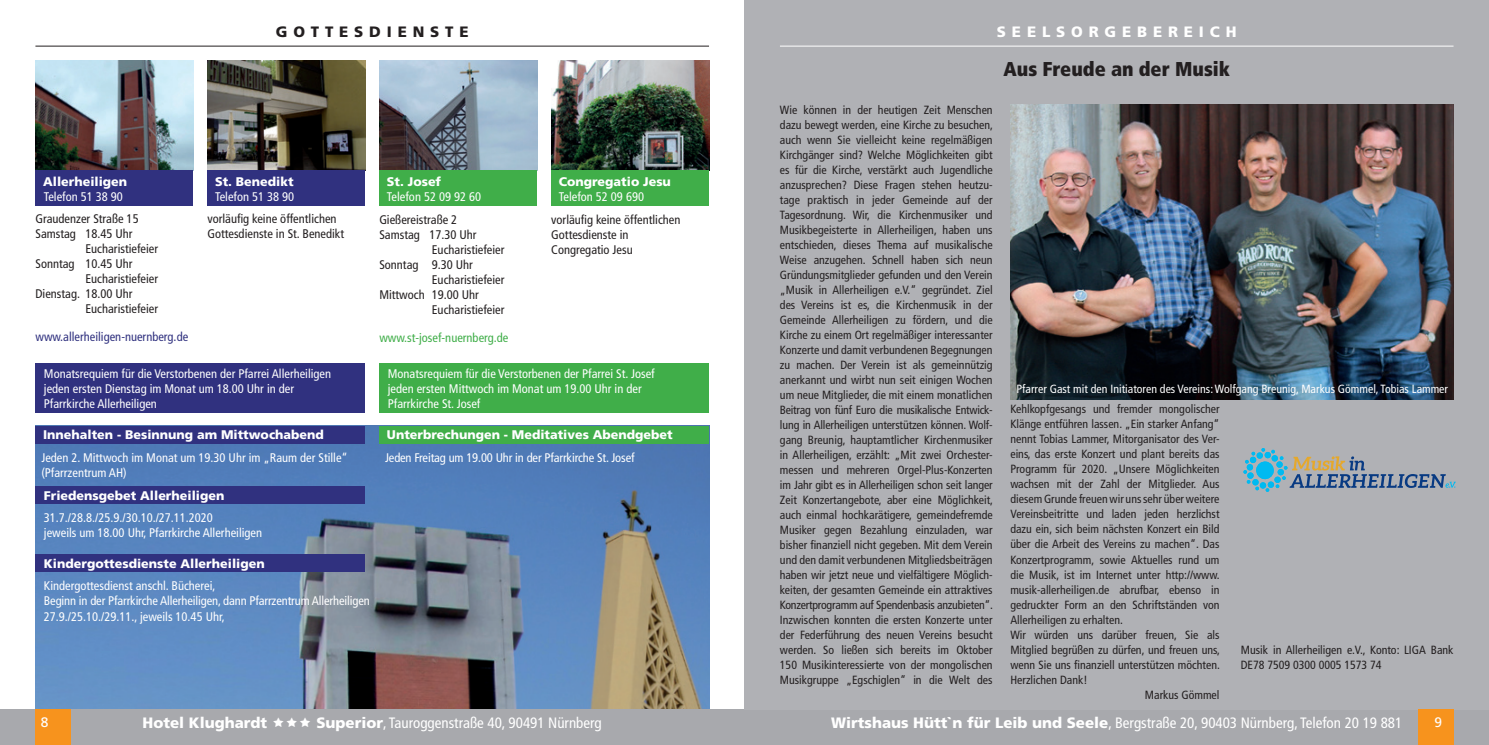
<style>
.page{position:relative;width:1489px;height:745px;background:#fff}
.page>*{position:absolute;margin:0;border:0;box-sizing:border-box;transform-origin:0 0}
.t1{font:900 condensed 20px "Frutiger";color:#231f20}
.t2{font:condensed 15px "Frutiger";color:#fff}
.t3{font:900 15px "Frutiger";letter-spacing:.39em;color:#fff}
.t4{font:900 15px "Frutiger";letter-spacing:.39em;color:#231f20}
.t5{font:13.75px "Frutiger";color:#fff}
.t6{font:condensed 12.5px/15px "Frutiger";color:#fff}
.t7{font:condensed 12.5px/15px "Frutiger";color:#231f20}
.t8{font:900 12.5px "Frutiger";color:#fff}
.t9{font:condensed 12.5px "Frutiger";color:#30317f}
.t10{font:condensed 12.5px "Frutiger";color:#40ae49}
.t11{font:condensed 11.88px/15px "Frutiger";color:#231f20;text-align:justify}
.t12{font:condensed 11.88px "Frutiger";color:#fff}
.s1{font-weight:900;font-stretch:normal}
</style>
<div class="page">
<img style="left:35px;top:425px;width:674px;height:284px">
<img style="left:35px;top:60px;width:158px;height:110px">
<img style="left:379px;top:60px;width:158px;height:110px">
<img style="left:207px;top:60px;width:158px;height:110px">
<img style="left:551px;top:60px;width:158px;height:110px">
<div style="left:0;top:709px;width:1488px;height:35px;background:#a8a9ad"></div>
<div style="left:35px;top:170px;width:158px;height:36px;background:#30317f"></div>
<div style="left:379px;top:170px;width:158px;height:36px;background:#40ae49"></div>
<hr style="left:35px;top:46px;width:674px;height:1px;background:#231f20">
<div style="left:207px;top:170px;width:158px;height:36px;background:#30317f"></div>
<div style="left:551px;top:170px;width:158px;height:36px;background:#40ae49"></div>
<div style="left:35px;top:363px;width:330px;height:50px;background:#30317f"></div>
<div style="left:379px;top:363px;width:330px;height:50px;background:#40ae49"></div>
<div style="left:379px;top:425px;width:330px;height:18px;background:#40ae49"></div>
<div style="left:35px;top:425px;width:330px;height:18px;background:#30317f"></div>
<div style="left:744px;top:0;width:744px;height:709px;background:#b0b1b5"></div>
<hr style="left:780px;top:46px;width:673px;height:1px;background:#fff">
<img style="left:1010px;top:105px;width:443px;height:294px">
<svg style="left:1243px;top:448px;width:212px;height:43px"></svg>
<div style="left:35px;top:485px;width:330px;height:18px;background:#30317f"></div>
<div style="left:35px;top:554px;width:330px;height:17px;background:#30317f"></div>
<div style="left:35px;top:709px;width:36px;height:35px;background:#f7931d"></div>
<div style="left:1417px;top:709px;width:36px;height:35px;background:#f7931d"></div>
<p class="t4" style="left:276px;top:22px;width:137px">gottes diens</p>
<p class="t4" style="left:445px;top:22px;width:23px">t e</p>
<p class="t8" style="left:43px;top:173px;width:86px">Allerheiligen</p>
<p class="t6" style="left:44px;top:189px;width:81px">Telefon 51 38 90</p>
<p class="t7" style="left:35px;top:211px;width:105px">Graudenzer Straße 15</p>
<p class="t7" style="left:35px;top:226px;width:99px">Samstag 18.45 Uhr</p>
<p class="t7" style="left:85px;top:241px;width:74px">Eucharistiefeier</p>
<p class="t7" style="left:35px;top:256px;width:99px">Sonntag 10.45 Uhr</p>
<p class="t7" style="left:85px;top:271px;width:74px">Eucharistiefeier</p>
<p class="t7" style="left:35px;top:286px;width:99px">Dienstag. 18.00 Uhr</p>
<p class="t7" style="left:85px;top:301px;width:74px">Eucharistiefeier</p>
<p class="t9" style="left:35px;top:329px;width:154px">www.allerheiligen-nuernberg.de</p>
<p class="t8" style="left:215px;top:173px;width:80px">St. Benedikt</p>
<p class="t6" style="left:215px;top:189px;width:81px">Telefon 51 38 90</p>
<p class="t7" style="left:207px;top:211px;width:138px">vorläufig keine öffentlichen<br>Gottesdienste in St. Benedikt</p>
<p class="t8" style="left:387px;top:174px;width:56px">St. Josef</p>
<p class="t6" style="left:387px;top:189px;width:96px">Telefon 52 09 92 60</p>
<p class="t7" style="left:379px;top:212px;width:79px">Gießereistraße 2</p>
<p class="t7" style="left:379px;top:227px;width:99px">Samstag 17.30 Uhr</p>
<p class="t7" style="left:432px;top:242px;width:74px">Eucharistiefeier</p>
<p class="t7" style="left:379px;top:257px;width:95px">Sonntag 9.30 Uhr</p>
<p class="t7" style="left:432px;top:272px;width:74px">Eucharistiefeier</p>
<p class="t7" style="left:379px;top:287px;width:101px">Mittwoch 19.00 Uhr</p>
<p class="t7" style="left:432px;top:302px;width:74px">Eucharistiefeier</p>
<p class="t10" style="left:379px;top:330px;width:131px">www.st-josef-nuernberg.de</p>
<p class="t8" style="left:559px;top:174px;width:114px">Congregatio Jesu</p>
<p class="t6" style="left:559px;top:189px;width:87px">Telefon 52 09 690</p>
<p class="t7" style="left:551px;top:212px;width:131px">vorläufig keine öffentlichen<br>Gottesdienste in<br>Congregatio Jesu</p>
<p class="t6" style="left:44px;top:365px;width:289px">Monatsrequiem für die Verstorbenen der Pfarrei Allerheiligen jeden ersten Dienstag im Monat um 18.00 Uhr in der<br>Pfarrkirche Allerheiligen</p>
<p class="t6" style="left:388px;top:365px;width:268px">Monatsrequiem für die Verstorbenen der Pfarrei St. Josef jeden ersten Mittwoch im Monat um 19.00 Uhr in der<br>Pfarrkirche St. Josef</p>
<p class="t8" style="left:43px;top:427px;width:282px">Innehalten - Besinnung am Mittwochabend</p>
<p class="t6" style="left:41px;top:450px;width:308px">Jeden 2. Mittwoch im Monat um 19.30 Uhr im „Raum der Stille“ (Pfarrzentrum AH)</p>
<p class="t8" style="left:44px;top:487px;width:182px">Friedensgebet Allerheiligen</p>
<p class="t6" style="left:44px;top:510px;width:220px">31.7./28.8./25.9./30.10./27.11.2020<br>jeweils um 18.00 Uhr, Pfarrkirche Allerheiligen</p>
<p class="t8" style="left:44px;top:555px;width:222px">Kindergottesdienste Allerheiligen</p>
<p class="t6" style="left:44px;top:578px;width:327px">Kindergottesdienst anschl. Bücherei,<br>Beginn in der Pfarrkirche Allerheiligen, dann Pfarrzentrum Allerheiligen<br>27.9./25.10./29.11., jeweils 10.45 Uhr,</p>
<p class="t8" style="left:387px;top:427px;width:287px">Unterbrechungen - Meditatives Abendgebet</p>
<p class="t6" style="left:385px;top:450px;width:251px">Jeden Freitag um 19.00 Uhr in der Pfarrkirche St. Josef</p>
<p class="t3" style="left:996px;top:22px;width:90px">SEELSORG</p>
<p class="t3" style="left:1122px;top:22px;width:114px">EBEREI CH</p>
<h1 class="t1" style="left:1003px;top:57px;width:228px">Aus Freude an der Musik</h1>
<p class="t11" style="left:780px;top:102px;width:215px">Wie können in der heutigen Zeit Menschen dazu bewegt werden, eine Kirche zu besuchen, auch wenn Sie vielleicht keine regelmäßigen Kirchgänger sind? Welche Möglichkeiten gibt es für die Kirche, verstärkt auch Jugendliche anzusprechen? Diese Fragen stehen heutzu&shy;tage praktisch in jeder Gemeinde auf der Tagesordnung. Wir, die Kirchenmusiker und Musikbegeisterte in Allerheiligen, haben uns entschieden, dieses Thema auf musikalische Weise anzugehen. Schnell haben sich neun Gründungsmitglieder gefunden und den Verein „Musik in Allerheiligen e.V.“ gegründet. Ziel des Vereins ist es, die Kirchenmusik in der Gemeinde Allerheiligen zu fördern, und die Kirche zu einem Ort regelmäßiger interessanter Konzerte und damit verbundenen Begegnungen zu machen. Der Verein ist als gemeinnützig anerkannt und wirbt nun seit einigen Wochen um neue Mitglieder, die mit einem monatlichen Beitrag von fünf Euro die musikalische Entwick&shy;lung in Allerheiligen unterstützen können. Wolf&shy;gang Breunig, hauptamtlicher Kirchenmusiker in Allerheiligen, erzählt: „Mit zwei Orchester&shy;messen und mehreren Orgel-Plus-Konzerten im Jahr gibt es in Allerheiligen schon seit langer Zeit Konzertangebote, aber eine Möglichkeit, auch einmal hochkarätigere, gemeindefremde Musiker gegen Bezahlung einzuladen, war bisher finanziell nicht gegeben. Mit dem Verein und den damit verbundenen Mitgliedsbeiträgen haben wir jetzt neue und vielfältigere Möglich&shy;keiten, der gesamten Gemeinde ein attraktives Konzertprogramm auf Spendenbasis anzubieten“.<br>Inzwischen konnten die ersten Konzerte unter der Federführung des neuen Vereins besucht werden. So ließen sich bereits im Oktober 150 Musikinteressierte von der mongolischen Musikgruppe „Egschiglen“ in die Welt des</p>
<p class="t12" style="left:1016px;top:381px;width:433px">Pfarrer Gast mit den Initiatoren des Vereins: Wolfgang Breunig, Markus Gömmel, Tobias Lammer</p>
<p class="t11" style="left:1010px;top:401px;width:211px">Kehlkopfgesangs und fremder mongolischer</p>
<p class="t11" style="left:1010px;top:416px;width:211px">Klänge entführen lassen. „Ein starker Anfang“</p>
<p class="t11" style="left:1010px;top:431px;width:211px">nennt Tobias Lammer, Mitorganisator des Ver-</p>
<p class="t11" style="left:1010px;top:446px;width:211px">eins, das erste Konzert und plant bereits das</p>
<p class="t11" style="left:1010px;top:461px;width:211px">Programm für 2020. „Unsere Möglichkeiten</p>
<p class="t11" style="left:1010px;top:476px;width:211px">wachsen mit der Zahl der Mitglieder. Aus</p>
<p class="t11" style="left:1010px;top:491px;width:211px">diesem Grunde freuen wir uns sehr über weitere</p>
<p class="t11" style="left:1010px;top:506px;width:211px">Vereinsbeitritte und laden jeden herzlichst</p>
<p class="t11" style="left:1010px;top:521px;width:211px">dazu ein, sich beim nächsten Konzert ein Bild</p>
<p class="t11" style="left:1010px;top:536px;width:211px">über die Arbeit des Vereins zu machen“. Das</p>
<p class="t11" style="left:1010px;top:551px;width:211px">Konzertprogramm, sowie Aktuelles rund um</p>
<p class="t11" style="left:1010px;top:566px;width:211px">die Musik, ist im Internet unter http://www.</p>
<p class="t11" style="left:1010px;top:581px;width:211px">musik-allerheiligen.de abrufbar, ebenso in</p>
<p class="t11" style="left:1010px;top:596px;width:211px">gedruckter Form an den Schriftständen von</p>
<p class="t11" style="left:1010px;top:611px;width:114px">Allerheiligen zu erhalten.</p>
<p class="t11" style="left:1010px;top:626px;width:211px">Wir würden uns darüber freuen, Sie als</p>
<p class="t11" style="left:1010px;top:641px;width:211px">Mitglied begrüßen zu dürfen, und freuen uns,</p>
<p class="t11" style="left:1010px;top:656px;width:211px">wenn Sie uns finanziell unterstützen möchten.</p>
<p class="t11" style="left:1010px;top:671px;width:79px">Herzlichen Dank!</p>
<p class="t11" style="left:1144px;top:686px;width:76px">Markus Gömmel</p>
<p class="t11" style="left:1240px;top:641px;width:214px">Musik in Allerheiligen e.V., Konto: LIGA Bank<br>DE78 7509 0300 0005 1573 74</p>
<p class="t3" style="left:143px;top:713px;width:126px">Hotel Klughardt</p>
<p class="t2" style="left:316px;top:714px;width:287px"><span class="s1">Superior</span>, Tauroggenstraße 40, 90491 Nürnberg</p>
<p class="t2" style="left:831px;top:714px;width:572px"><span class="s1">Wirtshaus Hütt`n für Leib und Seele</span>, Bergstraße 20, 90403 Nürnberg, Telefon 20 19 881</p>
<p class="t5" style="left:41px;top:713px;width:9px">8</p>
<p class="t5" style="left:1434px;top:713px;width:9px">9</p>
</div>
